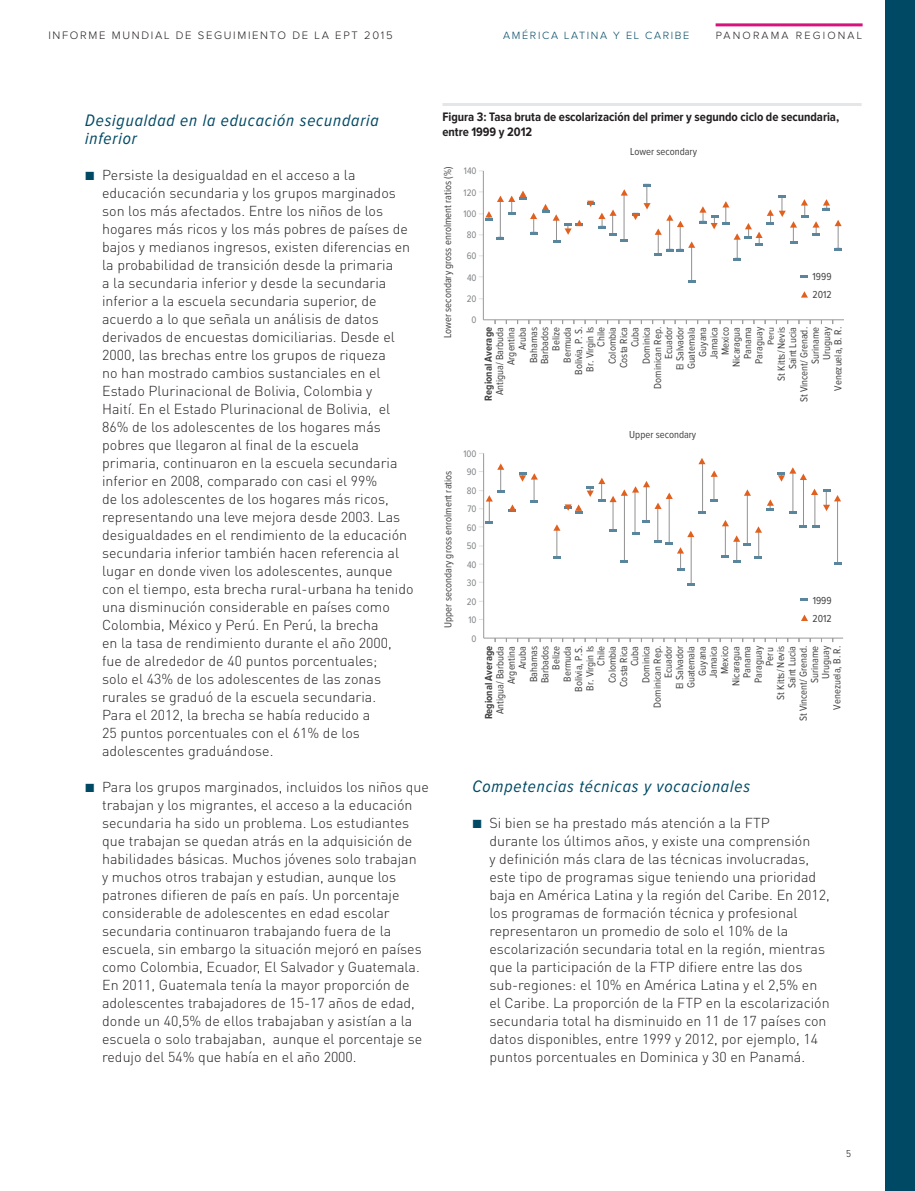
<style>
.page{position:relative;width:915px;height:1191px;background:#fff}
.page>*{position:absolute;margin:0;border:0;box-sizing:border-box;transform-origin:0 0}
.HEADER_3{font:italic 17.25px/18px "Proxima Nova Cond";letter-spacing:.05em;color:#004964}
.t1{font:300 14.25px/18px "DINOT";color:#231f20}
.Table_Figure_Head{font:700 12.75px/15px "Proxima Nova Cond";letter-spacing:-.005em;color:#231f20}
.t2{font:300 11.25px "Proxima Nova";letter-spacing:.15em;color:#231f20}
.t3{font:300 10.8px "Proxima Nova";letter-spacing:.15em;color:#004964}
.t4{font:300 10.8px "Proxima Nova";letter-spacing:.2em;color:#231f20}
.t5{font:10.5px/11.2px "Proxima Nova Cond";color:#414042;text-align:right}
.t6{font:300 10.5px "Proxima Nova Cond";color:#231f20}
.t7{font:9.75px "Proxima Nova Cond";color:#808385}
.t8{font:9px "Proxima Nova Cond";color:#414042;scale:1.17 1}
.s1{font-family:"Proxima Nova Cond";font-weight:400;color:#004964}
.s2{font-weight:700}
</style>
<div class="page">
<hr style="left:715px;top:23px;width:147px;height:3px;background:#d7117e">
<div style="left:884px;top:0;width:30px;height:1191px;background:#004964"></div>
<hr style="left:442px;top:103px;width:419px;height:3px;background:#e5e6e8">
<svg style="left:800px;top:275px;width:8px;height:3px"></svg>
<svg style="left:801px;top:291px;width:6px;height:7px"></svg>
<hr style="left:483px;top:171px;width:1px;height:149px;background:#989898">
<hr style="left:483px;top:319px;width:360px;height:1px;background:#989898">
<hr style="left:691px;top:244px;width:1px;height:37px;background:#929192">
<hr style="left:483px;top:638px;width:359px;height:1px;background:#989898">
<hr style="left:483px;top:453px;width:1px;height:185px;background:#989898">
<hr style="left:612px;top:498px;width:1px;height:33px;background:#929192">
<hr style="left:623px;top:492px;width:1px;height:69px;background:#929192">
<hr style="left:634px;top:489px;width:1px;height:44px;background:#929192">
<hr style="left:645px;top:484px;width:1px;height:37px;background:#929192">
<hr style="left:657px;top:505px;width:1px;height:36px;background:#929192">
<hr style="left:668px;top:495px;width:1px;height:47px;background:#929192">
<hr style="left:690px;top:533px;width:1px;height:51px;background:#929192">
<hr style="left:701px;top:461px;width:1px;height:51px;background:#929192">
<hr style="left:746px;top:492px;width:1px;height:53px;background:#929192">
<hr style="left:792px;top:469px;width:1px;height:42px;background:#929192">
<hr style="left:802px;top:476px;width:1px;height:50px;background:#929192">
<hr style="left:814px;top:492px;width:1px;height:34px;background:#929192">
<hr style="left:836px;top:498px;width:1px;height:65px;background:#929192">
<svg style="left:688px;top:280px;width:7px;height:3px"></svg>
<svg style="left:773px;top:195px;width:68px;height:55px"></svg>
<svg style="left:479px;top:184px;width:294px;height:77px"></svg>
<svg style="left:801px;top:614px;width:6px;height:7px"></svg>
<svg style="left:744px;top:489px;width:6px;height:7px"></svg>
<svg style="left:698px;top:458px;width:7px;height:6px"></svg>
<svg style="left:800px;top:598px;width:8px;height:3px"></svg>
<svg style="left:834px;top:561px;width:7px;height:3px"></svg>
<svg style="left:811px;top:488px;width:29px;height:23px"></svg>
<svg style="left:789px;top:511px;width:7px;height:2px"></svg>
<svg style="left:799px;top:525px;width:20px;height:3px"></svg>
<svg style="left:777px;top:467px;width:29px;height:15px"></svg>
<svg style="left:766px;top:499px;width:8px;height:12px"></svg>
<svg style="left:721px;top:520px;width:41px;height:43px"></svg>
<svg style="left:710px;top:470px;width:7px;height:32px"></svg>
<svg style="left:698px;top:511px;width:8px;height:2px"></svg>
<svg style="left:687px;top:583px;width:8px;height:3px"></svg>
<svg style="left:654px;top:531px;width:40px;height:39px"></svg>
<svg style="left:642px;top:520px;width:8px;height:3px"></svg>
<svg style="left:632px;top:532px;width:7px;height:3px"></svg>
<svg style="left:620px;top:560px;width:8px;height:3px"></svg>
<svg style="left:609px;top:529px;width:7px;height:3px"></svg>
<svg style="left:553px;top:524px;width:7px;height:34px"></svg>
<svg style="left:479px;top:463px;width:59px;height:64px"></svg>
<svg style="left:564px;top:478px;width:108px;height:35px"></svg>
<p class="t2" style="left:48px;top:30px;width:345px">INFORME MUNDIAL DE SEGUIMIENTO DE LA EPT 2015</p>
<p class="t3" style="left:503px;top:31px;width:187px">AMÉRICA LATINA Y EL CARIBE</p>
<p class="t4" style="left:715px;top:31px;width:147px">PANORAMA REGIONAL</p>
<p class="Table_Figure_Head" style="left:442px;top:110px;width:398px">Figura 3: Tasa bruta de escolarización del primer y segundo ciclo de secundaria, entre 1999 y 2012</p>
<p class="HEADER_3" style="left:85px;top:112px;width:295px">Desigualdad en la educación secundaria inferior</p>
<p class="t1" style="left:102px;top:165px;width:313px;text-indent:-17px"><span class="s1">■</span> Persiste la desigualdad en el acceso a la educación secundaria y los grupos marginados son los más afectados. Entre los niños de los hogares más ricos y los más pobres de países de bajos y medianos ingresos, existen diferencias en la probabilidad de transición desde la primaria<br>a la secundaria inferior y desde la secundaria inferior a la escuela secundaria superior, de acuerdo a lo que señala un análisis de datos derivados de encuestas domiciliarias. Desde el 2000, las brechas entre los grupos de riqueza<br>no han mostrado cambios sustanciales en el Estado Plurinacional de Bolivia, Colombia y<br>Haití. En el Estado Plurinacional de Bolivia, el 86% de los adolescentes de los hogares más pobres que llegaron al final de la escuela primaria, continuaron en la escuela secundaria inferior en 2008, comparado con casi el 99%<br>de los adolescentes de los hogares más ricos, representando una leve mejora desde 2003. Las desigualdades en el rendimiento de la educación secundaria inferior también hacen referencia al lugar en donde viven los adolescentes, aunque con el tiempo, esta brecha rural-urbana ha tenido una disminución considerable en países como Colombia, México y Perú. En Perú, la brecha<br>en la tasa de rendimiento durante el año 2000, fue de alrededor de 40 puntos porcentuales;<br>solo el 43% de los adolescentes de las zonas rurales se graduó de la escuela secundaria.<br>Para el 2012, la brecha se había reducido a<br>25 puntos porcentuales con el 61% de los adolescentes graduándose.</p>
<p class="t1" style="left:102px;top:777px;width:328px;text-indent:-17px"><span class="s1">■</span> Para los grupos marginados, incluidos los niños que trabajan y los migrantes, el acceso a la educación secundaria ha sido un problema. Los estudiantes que trabajan se quedan atrás en la adquisición de habilidades básicas. Muchos jóvenes solo trabajan<br>y muchos otros trabajan y estudian, aunque los patrones difieren de país en país. Un porcentaje considerable de adolescentes en edad escolar secundaria continuaron trabajando fuera de la escuela, sin embargo la situación mejoró en países como Colombia, Ecuador, El Salvador y Guatemala.<br>En 2011, Guatemala tenía la mayor proporción de adolescentes trabajadores de 15-17 años de edad, donde un 40,5% de ellos trabajaban y asistían a la escuela o solo trabajaban, aunque el porcentaje se redujo del 54% que había en el año 2000.</p>
<p class="HEADER_3" style="left:472px;top:778px;width:279px">Competencias técnicas y vocacionales</p>
<p class="t5" style="left:629px;top:146px;width:68px">Lower secondary</p>
<p class="t5" style="left:442px;top:338px;width:173px;rotate:-90deg">Lower secondary gross enrolment ratios (%)</p>
<p class="t7" style="left:464px;top:167px;width:14px">140</p>
<p class="t7" style="left:463px;top:188px;width:14px">120</p>
<p class="t7" style="left:463px;top:209px;width:15px">100</p>
<p class="t7" style="left:466px;top:230px;width:11px">80</p>
<p class="t7" style="left:466px;top:252px;width:11px">60</p>
<p class="t5" style="left:812px;top:268px;width:21px;line-height:17.7px;text-align:left">1999<br>2012</p>
<p class="t7" style="left:467px;top:273px;width:11px">40</p>
<p class="t7" style="left:466px;top:294px;width:11px">20</p>
<p class="t7" style="left:471px;top:315px;width:7px">0</p>
<p class="t5" style="left:483px;top:400px;width:75px;rotate:-90deg"><span class="s2">Regional Average<br></span>Antigua/ Barbuda<br>Argentina<br>Aruba<br>Bahamas<br>Barbados<br>Belize<br>Bermuda<br>Bolivia, P. S.<br>Br. Virgin Is<br>Chile<br>Colombia<br>Costa Rica<br>Cuba<br>Dominica<br>Dominican Rep.<br>Ecuador<br>El Salvador<br>Guatemala<br>Guyana<br>Jamaica<br>Mexico<br>Nicaragua<br>Panama<br>Paraguay</p>
<p class="t8" style="left:766px;top:345px;width:17px;rotate:-90deg">Peru</p>
<p class="t5" style="left:776px;top:402px;width:77px;rotate:-90deg">St Kitts/ Nevis<br>Saint Lucia<br>St Vincent/ Grenad.<br>Suriname<br>Uruguay<br>Venezuela, B. R.</p>
<p class="t5" style="left:629px;top:429px;width:68px">Upper secondary</p>
<p class="t7" style="left:463px;top:449px;width:15px">100</p>
<p class="t7" style="left:466px;top:467px;width:11px">90</p>
<p class="t5" style="left:443px;top:627px;width:159px;rotate:-90deg">Upper secondary gross enrolment ratios</p>
<p class="t7" style="left:466px;top:486px;width:11px">80</p>
<p class="t7" style="left:467px;top:504px;width:11px">70</p>
<p class="t7" style="left:466px;top:523px;width:11px">60</p>
<p class="t7" style="left:466px;top:541px;width:11px">50</p>
<p class="t7" style="left:467px;top:560px;width:11px">40</p>
<p class="t7" style="left:466px;top:578px;width:11px">30</p>
<p class="t5" style="left:812px;top:592px;width:21px;line-height:17.7px;text-align:left">1999<br>2012</p>
<p class="t7" style="left:466px;top:597px;width:11px">20</p>
<p class="t7" style="left:468px;top:615px;width:10px">10</p>
<p class="t7" style="left:471px;top:634px;width:7px">0</p>
<p class="t5" style="left:483px;top:721px;width:77px;rotate:-90deg"><span class="s2">Regional Average<br></span>Antigua/ Barbuda<br>Argentina<br>Aruba<br>Bahamas<br>Barbados<br>Belize<br>Bermuda<br>Bolivia, P.S.<br>Br. Virgin Is<br>Chile<br>Colombia<br>Costa Rica<br>Cuba<br>Dominica<br>Dominican Rep.<br>Ecuador<br>El Salvador<br>Guatemala<br>Guyana<br>Jamaica<br>Mexico<br>Nicaragua<br>Panama<br>Paraguay<br>Peru<br>St Kitts/ Nevis<br>Saint Lucia<br>St Vincent/ Grenad.<br>Suriname<br>Uruguay<br>Venezuela, B. R.</p>
<p class="t1" style="left:489px;top:813px;width:342px;text-indent:-17px"><span class="s1">■</span> Si bien se ha prestado más atención a la FTP<br>durante los últimos años, y existe una comprensión<br>y definición más clara de las técnicas involucradas, este tipo de programas sigue teniendo una prioridad baja en América Latina y la región del Caribe. En 2012, los programas de formación técnica y profesional representaron un promedio de solo el 10% de la escolarización secundaria total en la región, mientras que la participación de la FTP difiere entre las dos sub-regiones: el 10% en América Latina y el 2,5% en el Caribe. La proporción de la FTP en la escolarización secundaria total ha disminuido en 11 de 17 países con datos disponibles, entre 1999 y 2012, por ejemplo, 14 puntos porcentuales en Dominica y 30 en Panamá.</p>
<p class="t6" style="left:845px;top:1148px;width:7px">5</p>
</div>
